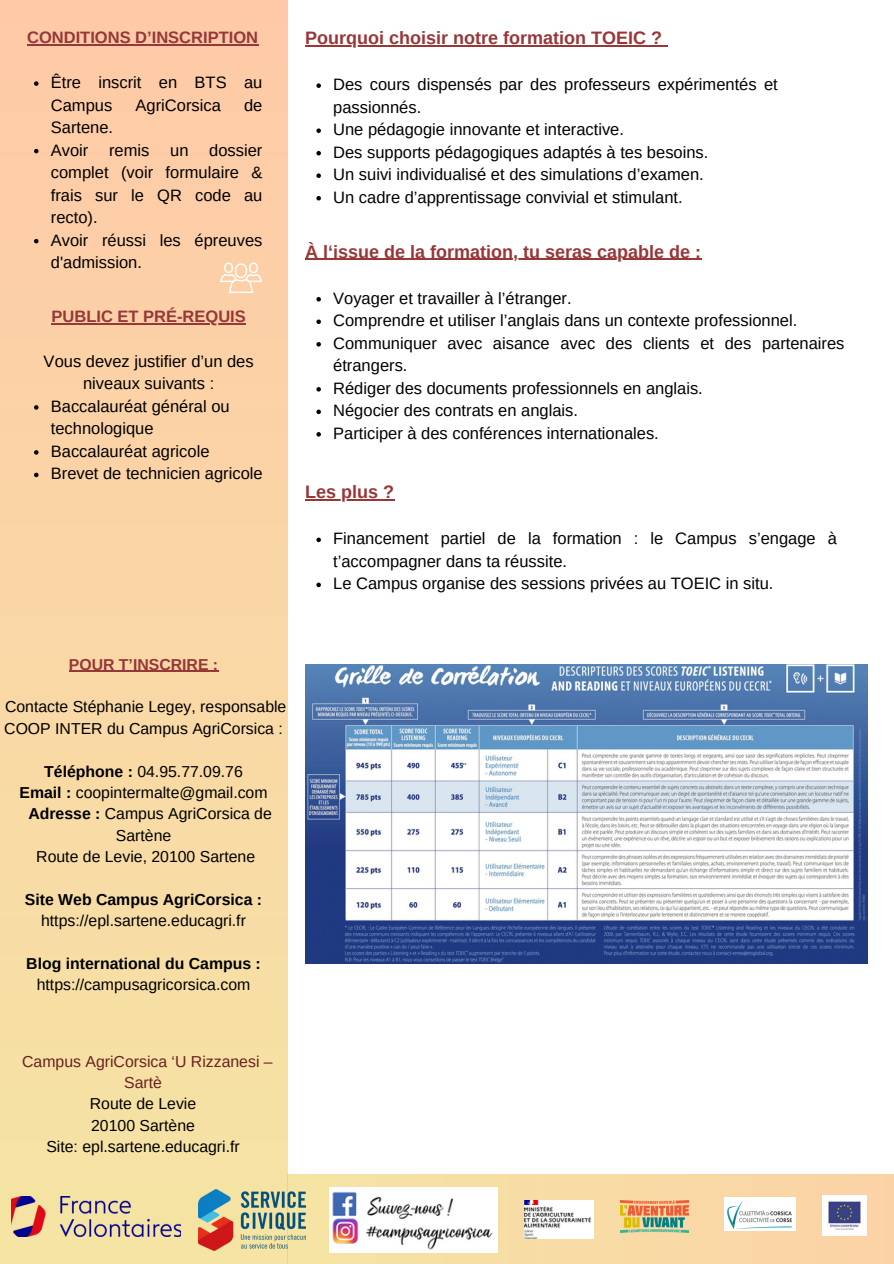
<style>
.page{position:relative;width:894px;height:1264px;background:#fff}
.page>*{position:absolute;margin:0;border:0;box-sizing:border-box;transform-origin:0 0}
.t1{font:700 18px "Arimo";color:#973738}
.t2{font:16.5px/22.5px "Arimo";color:#000}
.t3{font:700 16.5px "Arimo";color:#973738}
.t4{font:15.75px/21.3px "Arimo";color:#000}
.t5{font:15.75px/21.3px "Arimo";color:#692121;text-align:center}
.t6{font:700 15.75px "Arimo";color:#973738}
.s1{font-weight:700}
</style>
<div class="page">
<div style="left:287px;top:1174px;width:606px;height:89px;background:#f9daa5"></div>
<img style="left:524px;top:1200px;width:69px;height:38px">
<img style="left:620px;top:1200px;width:68px;height:32px">
<img style="left:724px;top:1197px;width:71px;height:33px">
<img style="left:822px;top:1195px;width:44px;height:40px">
<div style="left:0;top:0;width:287px;height:1263px;background:#fad6a6"></div>
<img style="left:329px;top:1187px;width:168px;height:65px">
<svg style="left:220px;top:262px;width:42px;height:31px"></svg>
<img style="left:305px;top:664px;width:561px;height:300px">
<hr style="left:27px;top:44px;width:231px;height:1px;background:#973738">
<svg style="left:34px;top:81px;width:5px;height:5px"></svg>
<svg style="left:34px;top:149px;width:5px;height:4px"></svg>
<svg style="left:34px;top:239px;width:5px;height:4px"></svg>
<hr style="left:51px;top:323px;width:195px;height:1px;background:#973738">
<svg style="left:34px;top:405px;width:5px;height:4px"></svg>
<svg style="left:34px;top:450px;width:5px;height:4px"></svg>
<svg style="left:34px;top:472px;width:5px;height:5px"></svg>
<hr style="left:69px;top:671px;width:149px;height:1px;background:#973738">
<hr style="left:305px;top:45px;width:357px;height:1px;background:#973738">
<svg style="left:316px;top:83px;width:5px;height:5px"></svg>
<svg style="left:316px;top:128px;width:5px;height:5px"></svg>
<svg style="left:316px;top:151px;width:5px;height:4px"></svg>
<svg style="left:316px;top:173px;width:5px;height:5px"></svg>
<svg style="left:316px;top:196px;width:5px;height:4px"></svg>
<hr style="left:305px;top:259px;width:396px;height:1px;background:#973738">
<svg style="left:316px;top:297px;width:5px;height:4px"></svg>
<svg style="left:316px;top:319px;width:5px;height:5px"></svg>
<svg style="left:316px;top:342px;width:5px;height:4px"></svg>
<svg style="left:316px;top:387px;width:5px;height:4px"></svg>
<svg style="left:316px;top:409px;width:5px;height:5px"></svg>
<svg style="left:316px;top:432px;width:5px;height:4px"></svg>
<hr style="left:305px;top:499px;width:89px;height:1px;background:#973738">
<svg style="left:316px;top:537px;width:5px;height:5px"></svg>
<svg style="left:316px;top:582px;width:5px;height:5px"></svg>
<img style="left:198px;top:1189px;width:107px;height:61px">
<img style="left:12px;top:1196px;width:169px;height:40px">
<h3 class="t3" style="left:27px;top:28px;width:232px">CONDITIONS D’INSCRIPTION</h3>
<p class="t2" style="left:51px;top:71px;width:213px">Être inscrit en BTS au<br>Campus</p>
<p class="t2" style="left:135px;top:94px;width:87px">AgriCorsica</p>
<p class="t2" style="left:244px;top:94px;width:20px">de</p>
<p class="t2" style="left:51px;top:116px;width:64px">Sartene.</p>
<p class="t2" style="left:51px;top:139px;width:39px">Avoir</p>
<p class="t2" style="left:109px;top:139px;width:42px">remis</p>
<p class="t2" style="left:170px;top:139px;width:20px">un</p>
<p class="t2" style="left:51px;top:139px;width:213px;text-align:justify;text-indent:158px">dossier complet (voir formulaire &amp; frais sur le QR code au recto).</p>
<p class="t2" style="left:51px;top:229px;width:213px">Avoir réussi les épreuves d'admission.</p>
<h4 class="t3" style="left:51px;top:307px;width:196px">PUBLIC ET PRÉ-REQUIS</h4>
<p class="t2" style="left:44px;top:350px;width:211px;text-align:center">Vous devez justifier d’un des niveaux suivants :</p>
<p class="t2" style="left:51px;top:395px;width:180px">Baccalauréat général ou technologique</p>
<p class="t2" style="left:51px;top:440px;width:160px">Baccalauréat agricole</p>
<p class="t2" style="left:51px;top:462px;width:213px">Brevet de technicien agricole</p>
<p class="t1" style="left:305px;top:28px;width:358px">Pourquoi choisir notre formation TOEIC ?</p>
<p class="t2" style="left:333px;top:73px;width:446px">Des cours dispensés par des professeurs expérimentés et passionnés.</p>
<h2 class="t2" style="left:333px;top:118px;width:292px">Une pédagogie innovante et interactive.</h2>
<p class="t2" style="left:333px;top:141px;width:376px">Des supports pédagogiques adaptés à tes besoins.</p>
<p class="t2" style="left:333px;top:163px;width:372px">Un suivi individualisé et des simulations d’examen.</p>
<p class="t2" style="left:333px;top:186px;width:351px">Un cadre d’apprentissage convivial et stimulant.</p>
<p class="t1" style="left:305px;top:241px;width:397px">À l‘issue de la formation, tu seras capable de :</p>
<p class="t2" style="left:333px;top:287px;width:240px">Voyager et travailler à l’étranger.</p>
<p class="t2" style="left:333px;top:309px;width:465px">Comprendre et utiliser l’anglais dans un contexte professionnel.</p>
<h2 class="t2" style="left:333px;top:332px;width:512px">Communiquer avec aisance avec des clients et des partenaires étrangers.</h2>
<p class="t2" style="left:333px;top:377px;width:371px">Rédiger des documents professionnels en anglais.</p>
<p class="t2" style="left:333px;top:399px;width:246px">Négocier des contrats en anglais.</p>
<p class="t2" style="left:333px;top:422px;width:327px">Participer à des conférences internationales.</p>
<p class="t1" style="left:305px;top:482px;width:90px">Les plus ?</p>
<p class="t2" style="left:333px;top:527px;width:505px">Financement partiel de la formation : le Campus s’engage à t’accompagner dans ta réussite.</p>
<p class="t2" style="left:333px;top:572px;width:441px">Le Campus organise des sessions privées au TOEIC in situ.</p>
<p class="t6" style="left:69px;top:655px;width:151px">POUR T’INSCRIRE :</p>
<p class="t4" style="left:4px;top:696px;width:283px">Contacte Stéphanie Legey, responsable<br>COOP INTER du Campus AgriCorsica :</p>
<p class="t4" style="left:44px;top:760px;width:200px"><span class="s1">Téléphone :</span> 04.95.77.09.76</p>
<p class="t4" style="left:19px;top:782px;width:249px"><span class="s1">Email :</span> coopintermalte@gmail.com</p>
<h2 class="t4" style="left:116px;top:803px;width:157px;text-indent:-87px"><span class="s1">Adresse :</span> Campus AgriCorsica de<br>Sartène</h2>
<p class="t4" style="left:36px;top:846px;width:220px">Route de Levie, 20100 Sartene</p>
<p class="t4" style="left:25px;top:888px;width:239px;text-align:center"><span class="s1">Site Web Campus AgriCorsica : </span>https://epl.sartene.educagri.fr</p>
<p class="t4" style="left:26px;top:953px;width:236px;text-align:center"><span class="s1">Blog international du Campus : </span>https://campusagricorsica.com</p>
<p class="t5" style="left:22px;top:1050px;width:252px">Campus AgriCorsica ‘U Rizzanesi –<br>Sartè</p>
<p class="t4" style="left:90px;top:1093px;width:108px">Route de Levie</p>
<p class="t4" style="left:91px;top:1114px;width:105px">20100 Sartène</p>
<p class="t4" style="left:46px;top:1135px;width:195px">Site: epl.sartene.educagri.fr</p>
</div>
